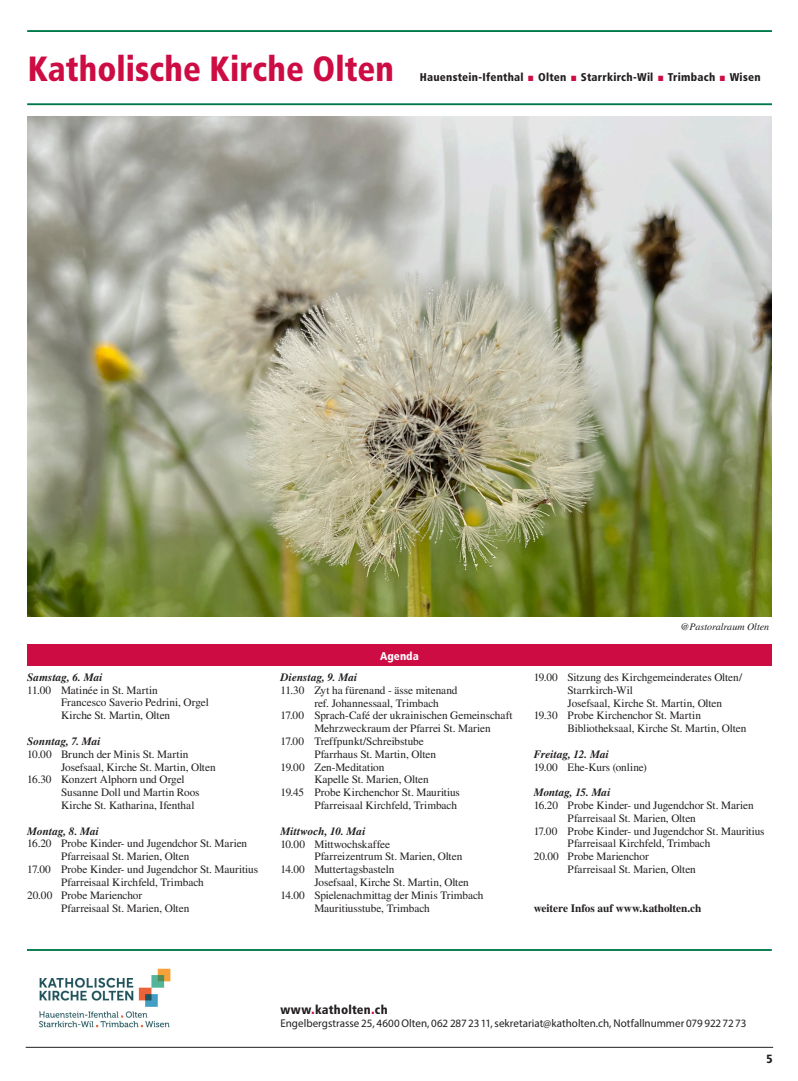
<style>
.page{position:relative;width:798px;height:1081px;background:#fff}
.page>*{position:absolute;margin:0;border:0;box-sizing:border-box;transform-origin:0 0}
.t1{font:900 condensed 35px "Frutiger";color:#cd0c44;scale:.95 1}
.t2{font:900 condensed 12.5px "Frutiger";letter-spacing:.015em;color:#231f20}
.t3{font:900 condensed 11.88px "Frutiger";color:#231f20}
.t4{font:11.25px/12.9px "Times";letter-spacing:-.005em;color:#231f20}
.t5{font:italic 700 11.25px "Times";letter-spacing:.005em;color:#231f20}
.t6{font:11.25px "Myriad Pro";color:#231f20}
.t7{font:900 condensed 11.25px "Frutiger";letter-spacing:.02em;color:#231f20}
.t8{font:700 11.25px "Times LT Std";letter-spacing:-.005em;color:#231f20}
.t9{font:900 condensed 11.25px "Frutiger";color:#fff}
.t10{font:italic 10px "Times";color:#231f20}
.s1{font-size:15px;color:#cd0c44}
</style>
<div class="page">
<hr style="left:26px;top:1047px;width:746px;height:1px;background:#231f20">
<hr style="left:27px;top:30px;width:744px;height:2px;background:#00794a">
<hr style="left:27px;top:103px;width:744px;height:2px;background:#00794a">
<hr style="left:27px;top:949px;width:744px;height:2px;background:#00794a">
<img style="left:39px;top:968px;width:132px;height:60px">
<div style="left:27px;top:645px;width:744px;height:21px;background:#cd0c44"></div>
<img style="left:27px;top:116px;width:744px;height:501px">
<h1 class="t1" style="left:28px;top:48px;width:387px">Katholische Kirche Olten</h1>
<p class="t7" style="left:420px;top:70px;width:105px">Hauenstein-Ifenthal</p>
<h1 class="t1" style="left:526px;top:48px;width:11px">.</h1>
<p class="t7" style="left:538px;top:70px;width:30px">Olten</p>
<h1 class="t1" style="left:569px;top:48px;width:11px">.</h1>
<p class="t7" style="left:580px;top:70px;width:74px">Starrkirch-Wil</p>
<h1 class="t1" style="left:656px;top:48px;width:11px">.</h1>
<p class="t7" style="left:667px;top:70px;width:49px">Trimbach</p>
<h1 class="t1" style="left:718px;top:48px;width:11px">.</h1>
<p class="t7" style="left:729px;top:70px;width:32px">Wisen</p>
<p class="t10" style="left:680px;top:621px;width:90px">@Pastoralraum Olten</p>
<p class="t5" style="left:27px;top:670px;width:77px">Samstag, 6. Mai</p>
<p class="t4" style="left:61px;top:683px;width:149px;text-indent:-34px">11.00 Matinée in St. Martin<br>Francesco Saverio Pedrini, Orgel<br>Kirche St. Martin, Olten</p>
<p class="t5" style="left:27px;top:734px;width:75px">Sonntag, 7. Mai</p>
<p class="t4" style="left:27px;top:747px;width:163px">10.00 Brunch der Minis St. Martin</p>
<p class="t4" style="left:61px;top:760px;width:156px">Josefsaal, Kirche St. Martin, Olten</p>
<p class="t4" style="left:27px;top:773px;width:159px">16.30 Konzert Alphorn und Orgel</p>
<p class="t4" style="left:61px;top:786px;width:140px">Susanne Doll und Martin Roos</p>
<p class="t4" style="left:61px;top:799px;width:135px">Kirche St. Katharina, Ifenthal</p>
<p class="t5" style="left:27px;top:824px;width:73px">Montag, 8. Mai</p>
<p class="t4" style="left:27px;top:837px;width:221px">16.20 Probe Kinder- und Jugendchor St. Marien</p>
<p class="t4" style="left:61px;top:850px;width:130px">Pfarreisaal St. Marien, Olten</p>
<p class="t4" style="left:27px;top:863px;width:232px">17.00 Probe Kinder- und Jugendchor St. Mauritius</p>
<p class="t4" style="left:61px;top:875px;width:144px">Pfarreisaal Kirchfeld, Trimbach</p>
<p class="t4" style="left:27px;top:888px;width:116px">20.00 Probe Marienchor</p>
<p class="t4" style="left:61px;top:901px;width:130px">Pfarreisaal St. Marien, Olten</p>
<p class="t9" style="left:380px;top:649px;width:40px">Agenda</p>
<p class="t5" style="left:280px;top:670px;width:78px">Dienstag, 9. Mai</p>
<p class="t4" style="left:280px;top:683px;width:178px">11.30 Zyt ha fürenand - ässe mitenand</p>
<p class="t4" style="left:314px;top:696px;width:126px">ref. Johannessaal, Trimbach</p>
<p class="t4" style="left:280px;top:709px;width:233px">17.00 Sprach-Café der ukrainischen Gemeinschaft</p>
<p class="t4" style="left:314px;top:722px;width:178px">Mehrzweckraum der Pfarrei St. Marien</p>
<p class="t4" style="left:280px;top:735px;width:145px">17.00 Treffpunkt/Schreibstube</p>
<p class="t4" style="left:314px;top:747px;width:123px">Pfarrhaus St. Martin, Olten</p>
<p class="t4" style="left:280px;top:760px;width:105px">19.00 Zen-Meditation</p>
<p class="t4" style="left:314px;top:773px;width:116px">Kapelle St. Marien, Olten</p>
<p class="t4" style="left:280px;top:786px;width:181px">19.45 Probe Kirchenchor St. Mauritius</p>
<p class="t4" style="left:314px;top:799px;width:144px">Pfarreisaal Kirchfeld, Trimbach</p>
<p class="t5" style="left:280px;top:824px;width:86px">Mittwoch, 10. Mai</p>
<p class="t4" style="left:280px;top:837px;width:111px">10.00 Mittwochskaffee</p>
<p class="t4" style="left:314px;top:850px;width:149px">Pfarreizentrum St. Marien, Olten</p>
<p class="t4" style="left:280px;top:863px;width:115px">14.00 Muttertagsbasteln</p>
<p class="t4" style="left:314px;top:875px;width:156px">Josefsaal, Kirche St. Martin, Olten</p>
<p class="t4" style="left:280px;top:888px;width:204px">14.00 Spielenachmittag der Minis Trimbach</p>
<p class="t4" style="left:314px;top:901px;width:117px">Mauritiusstube, Trimbach</p>
<p class="t4" style="left:533px;top:670px;width:210px">19.00 Sitzung des Kirchgemeinderates Olten/</p>
<p class="t4" style="left:567px;top:683px;width:67px">Starrkirch-Wil</p>
<p class="t4" style="left:567px;top:696px;width:156px">Josefsaal, Kirche St. Martin, Olten</p>
<p class="t4" style="left:533px;top:709px;width:168px">19.30 Probe Kirchenchor St. Martin</p>
<p class="t4" style="left:567px;top:722px;width:180px">Bibliotheksaal, Kirche St. Martin, Olten</p>
<p class="t5" style="left:533px;top:747px;width:77px">Freitag, 12. Mai</p>
<p class="t4" style="left:533px;top:760px;width:114px">19.00 Ehe-Kurs (online)</p>
<p class="t5" style="left:533px;top:786px;width:78px">Montag, 15. Mai</p>
<p class="t4" style="left:533px;top:799px;width:221px">16.20 Probe Kinder- und Jugendchor St. Marien</p>
<p class="t4" style="left:567px;top:811px;width:130px">Pfarreisaal St. Marien, Olten</p>
<p class="t4" style="left:533px;top:824px;width:232px">17.00 Probe Kinder- und Jugendchor St. Mauritius</p>
<p class="t4" style="left:567px;top:837px;width:144px">Pfarreisaal Kirchfeld, Trimbach</p>
<p class="t4" style="left:533px;top:850px;width:116px">20.00 Probe Marienchor</p>
<p class="t4" style="left:567px;top:863px;width:130px">Pfarreisaal St. Marien, Olten</p>
<p class="t8" style="left:533px;top:901px;width:169px">weitere Infos auf www.katholten.ch</p>
<p class="t2" style="left:280px;top:1002px;width:109px">www<span class="s1">.</span>katholten<span class="s1">.</span>ch</p>
<p class="t6" style="left:280px;top:1016px;width:467px">Engelbergstrasse 25, 4600 Olten, 062 2872311, sekretariat@katholten.ch, Notfallnummer 079 9227273</p>
<p class="t3" style="left:765px;top:1052px;width:8px">5</p>
</div>
